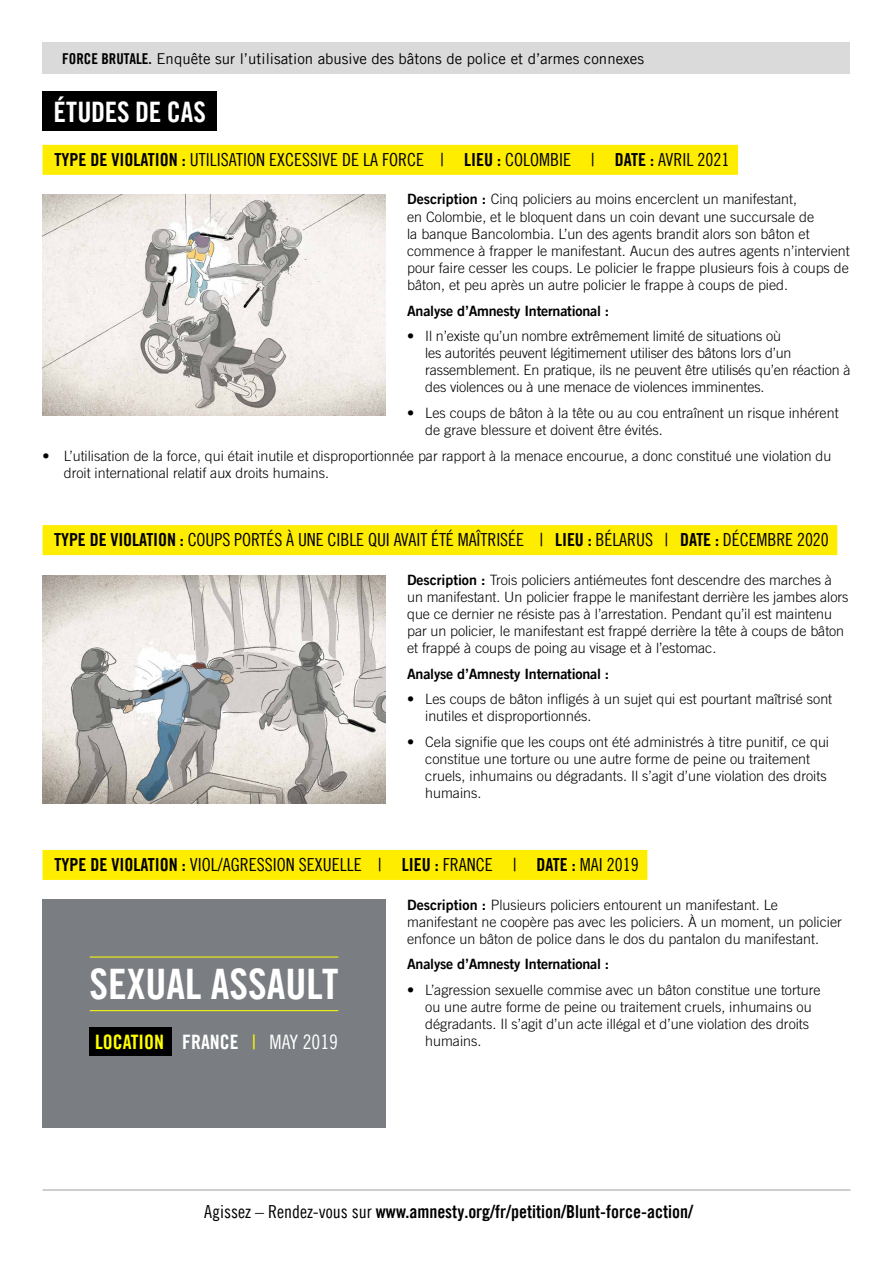
<style>
.page{position:relative;width:893px;height:1263px;background:#fff}
.page>*{position:absolute;margin:0;border:0;box-sizing:border-box;transform-origin:0 0}
.t1{font:42px "Amnesty Trade Gothic Bd Cn 20";color:#fff}
.t2{font:28.2px "Amnesty Trade Gothic Bd Cn 20";letter-spacing:-.005em;color:#fff}
.t3{font:19.95px "Amnesty Trade Gothic Bd Cn 20";color:#ff0}
.t4{font:18px "Amnesty Trade Gothic Cn 18";color:#000}
.t5{font:18px "Amnesty Trade Gothic Bd Cn 20";color:#000}
.t6{font:15px "Amnesty Trade Gothic";color:#000}
.t7{font:300 14.25px/17.1px "Amnesty Trade Gothic";color:#000}
.t8{font:14.25px "Amnesty Trade Gothic Bd 2";letter-spacing:-.015em;color:#000}
.s1{font-family:"Amnesty Trade Gothic Bd Cn 20"}
.s2{font-family:"Amnesty Trade Gothic Bd 2";font-weight:400}
.s3{color:#fff}
.s4{font-family:"Amnesty Trade Gothic Cn 18"}
.s5{font-family:"Amnesty Trade Gothic Cn 18";color:#fff}
</style>
<div class="page">
<hr style="left:43px;top:1189px;width:807px;height:1px;background:#9d9d9c">
<div style="left:43px;top:43px;width:807px;height:31px;background:#dadada"></div>
<div style="left:43px;top:145px;width:695px;height:30px;background:#ffed00"></div>
<div style="left:43px;top:525px;width:794px;height:30px;background:#ffed00"></div>
<div style="left:43px;top:850px;width:604px;height:30px;background:#ffed00"></div>
<div style="left:43px;top:91px;width:174px;height:40px;background:#000"></div>
<img style="left:43px;top:195px;width:343px;height:221px">
<img style="left:43px;top:575px;width:343px;height:229px">
<div style="left:43px;top:899px;width:343px;height:229px;background:#7a7d81"></div>
<div style="left:89px;top:1027px;width:83px;height:29px;background:#000"></div>
<hr style="left:90px;top:1010px;width:248px;height:1px;background:#ff0">
<hr style="left:90px;top:957px;width:248px;height:1px;background:#ff0">
<p class="t6" style="left:62px;top:49px;width:583px"><span class="s1">FORCE BRUTALE.</span> Enquête sur l’utilisation abusive des bâtons de police et d’armes connexes</p>
<h2 class="t2" style="left:53px;top:94px;width:154px">ÉTUDES DE CAS</h2>
<p class="t4" style="left:55px;top:149px;width:676px"><span class="s1">TYPE DE VIOLATION :</span> UTILISATION EXCESSIVE DE LA FORCE | <span class="s1">LIEU :</span> COLOMBIE | <span class="s1">DATE :</span> AVRIL 2021</p>
<p class="t7" style="left:407px;top:191px;width:444px"><span class="s2">Description :</span> Cinq policiers au moins encerclent un manifestant,<br>en Colombie, et le bloquent dans un coin devant une succursale de<br>la banque Bancolombia. L’un des agents brandit alors son bâton et commence à frapper le manifestant. Aucun des autres agents n’intervient pour faire cesser les coups. Le policier le frappe plusieurs fois à coups de bâton, et peu après un autre policier le frappe à coups de pied.</p>
<p class="t8" style="left:407px;top:302px;width:204px">Analyse d’Amnesty International :</p>
<p class="t7" style="left:425px;top:327px;width:427px;text-indent:-18px">• Il n’existe qu’un nombre extrêmement limité de situations où<br>les autorités peuvent légitimement utiliser des bâtons lors d’un rassemblement. En pratique, ils ne peuvent être utilisés qu’en réaction à des violences ou à une menace de violences imminentes.</p>
<p class="t7" style="left:425px;top:404px;width:415px;text-indent:-18px">• Les coups de bâton à la tête ou au cou entraînent un risque inhérent de grave blessure et doivent être évités.</p>
<p class="t7" style="left:64px;top:447px;width:769px;text-indent:-21px">• L’utilisation de la force, qui était inutile et disproportionnée par rapport à la menace encourue, a donc constitué une violation du droit international relatif aux droits humains.</p>
<p class="t4" style="left:54px;top:529px;width:776px"><span class="s1">TYPE DE VIOLATION :</span> COUPS PORTÉS À UNE CIBLE QUI AVAIT ÉTÉ MAÎTRISÉE | <span class="s1">LIEU :</span> BÉLARUS | <span class="s1">DATE :</span> DÉCEMBRE 2020</p>
<p class="t7" style="left:407px;top:571px;width:443px"><span class="s2">Description :</span> Trois policiers antiémeutes font descendre des marches à un manifestant. Un policier frappe le manifestant derrière les jambes alors que ce dernier ne résiste pas à l’arrestation. Pendant qu’il est maintenu par un policier, le manifestant est frappé derrière la tête à coups de bâton et frappé à coups de poing au visage et à l’estomac.</p>
<p class="t8" style="left:407px;top:665px;width:204px">Analyse d’Amnesty International :</p>
<p class="t7" style="left:425px;top:690px;width:408px;text-indent:-18px">• Les coups de bâton infligés à un sujet qui est pourtant maîtrisé sont inutiles et disproportionnés.</p>
<p class="t7" style="left:425px;top:733px;width:405px;text-indent:-18px">• Cela signifie que les coups ont été administrés à titre punitif, ce qui constitue une torture ou une autre forme de peine ou traitement cruels, inhumains ou dégradants. Il s’agit d’une violation des droits humains.</p>
<p class="t4" style="left:55px;top:854px;width:586px"><span class="s1">TYPE DE VIOLATION :</span> VIOL/AGRESSION SEXUELLE | <span class="s1">LIEU :</span> FRANCE | <span class="s1">DATE :</span> MAI 2019</p>
<p class="t7" style="left:407px;top:896px;width:436px"><span class="s2">Description :</span> Plusieurs policiers entourent un manifestant. Le manifestant ne coopère pas avec les policiers. À un moment, un policier enfonce un bâton de police dans le dos du pantalon du manifestant.</p>
<p class="t8" style="left:407px;top:955px;width:204px">Analyse d’Amnesty International :</p>
<p class="t7" style="left:425px;top:981px;width:397px;text-indent:-18px">• L’agression sexuelle commise avec un bâton constitue une torture ou une autre forme de peine ou traitement cruels, inhumains ou dégradants. Il s’agit d’un acte illégal et d’une violation des droits humains.</p>
<h1 class="t1" style="left:89px;top:958px;width:251px">SEXUAL ASSAULT</h1>
<h3 class="t3" style="left:95px;top:1030px;width:244px">LOCATION <span class="s3">FRANCE</span> <span class="s4">|</span> <span class="s5">MAY 2019</span></h3>
<p class="t5" style="left:204px;top:1200px;width:491px"><span class="s4">Agissez – Rendez-vous sur</span> www.amnesty.org/fr/petition/Blunt-force-action/</p>
</div>
